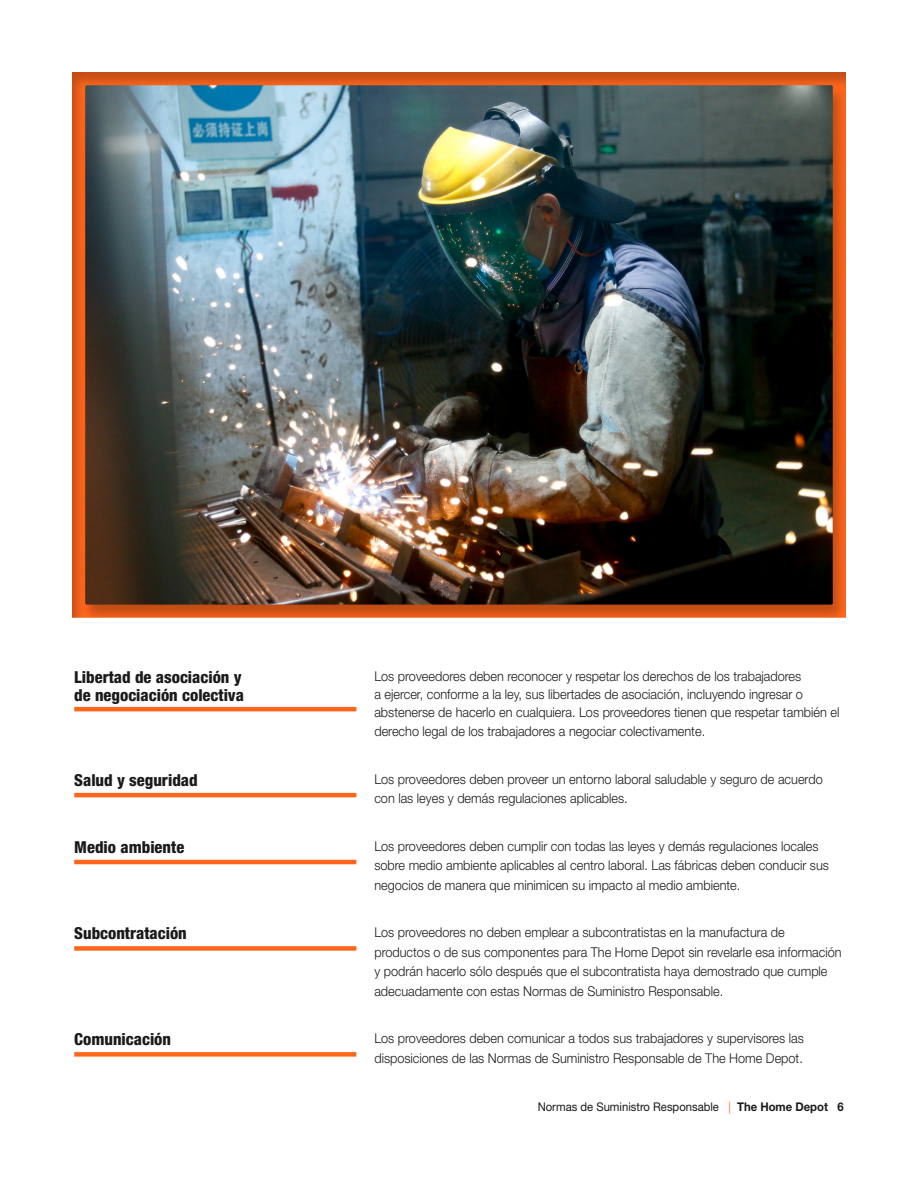
<style>
.page{position:relative;width:918px;height:1188px;background:#fff}
.page>*{position:absolute;margin:0;border:0;box-sizing:border-box;transform-origin:0 0}
.heading{font:800 condensed 16.5px/18px "Helvetica Neue LT Std";color:#1a1a1a}
.t1{font:300 13.5px/19.5px "Helvetica Neue LT Std";color:#1a1a1a;scale:.94 1}
.t2{font:12px "Helvetica Neue LT Std";color:#1a1a1a;scale:.94 1}
.s1{color:#ff7836}
.s2{font-weight:700}
</style>
<div class="page">
<div style="left:74px;top:946px;width:282px;height:5px;background:#ff661c"></div>
<div style="left:74px;top:1052px;width:282px;height:5px;background:#ff661c"></div>
<hr style="left:74px;top:707px;width:282px;height:4px;background:#ff661c">
<hr style="left:74px;top:793px;width:282px;height:4px;background:#ff661c">
<hr style="left:74px;top:860px;width:282px;height:4px;background:#ff661c">
<div style="left:71px;top:70px;width:775px;height:549px;background:#000;opacity:.25"></div>
<p class="heading" style="left:74px;top:668px;width:171px">Libertad de asociación y de negociación colectiva</p>
<p class="t1" style="left:374px;top:667px;width:496px;line-height:18px">Los proveedores deben reconocer y respetar los derechos de los trabajadores<br>a ejercer, conforme a la ley, sus libertades de asociación, incluyendo ingresar o abstenerse de hacerlo en cualquiera. Los proveedores tienen que respetar también el</p>
<p class="t1" style="left:374px;top:722px;width:353px">derecho legal de los trabajadores a negociar colectivamente.</p>
<p class="t1" style="left:374px;top:769px;width:478px">Los proveedores deben proveer un entorno laboral saludable y seguro de acuerdo con las leyes y demás regulaciones aplicables.</p>
<p class="heading" style="left:74px;top:771px;width:125px">Salud y seguridad</p>
<p class="heading" style="left:74px;top:838px;width:112px">Medio ambiente</p>
<p class="heading" style="left:74px;top:924px;width:114px">Subcontratación</p>
<p class="t1" style="left:374px;top:836px;width:485px">Los proveedores deben cumplir con todas las leyes y demás regulaciones locales sobre medio ambiente aplicables al centro laboral. Las fábricas deben conducir sus negocios de manera que minimicen su impacto al medio ambiente.</p>
<p class="t1" style="left:374px;top:922px;width:499px">Los proveedores no deben emplear a subcontratistas en la manufactura de productos o de sus componentes para The Home Depot sin revelarle esa información y podrán hacerlo sólo después que el subcontratista haya demostrado que cumple adecuadamente con estas Normas de Suministro Responsable.</p>
<p class="heading" style="left:74px;top:1030px;width:98px">Comunicación</p>
<p class="t1" style="left:374px;top:1028px;width:458px">Los proveedores deben comunicar a todos sus trabajadores y supervisores las disposiciones de las Normas de Suministro Responsable de The Home Depot.</p>
<p class="t2" style="left:538px;top:1100px;width:327px">Normas de Suministro Responsable <span class="s1">|</span> <span class="s2">The Home Depot 6</span></p>
</div>
